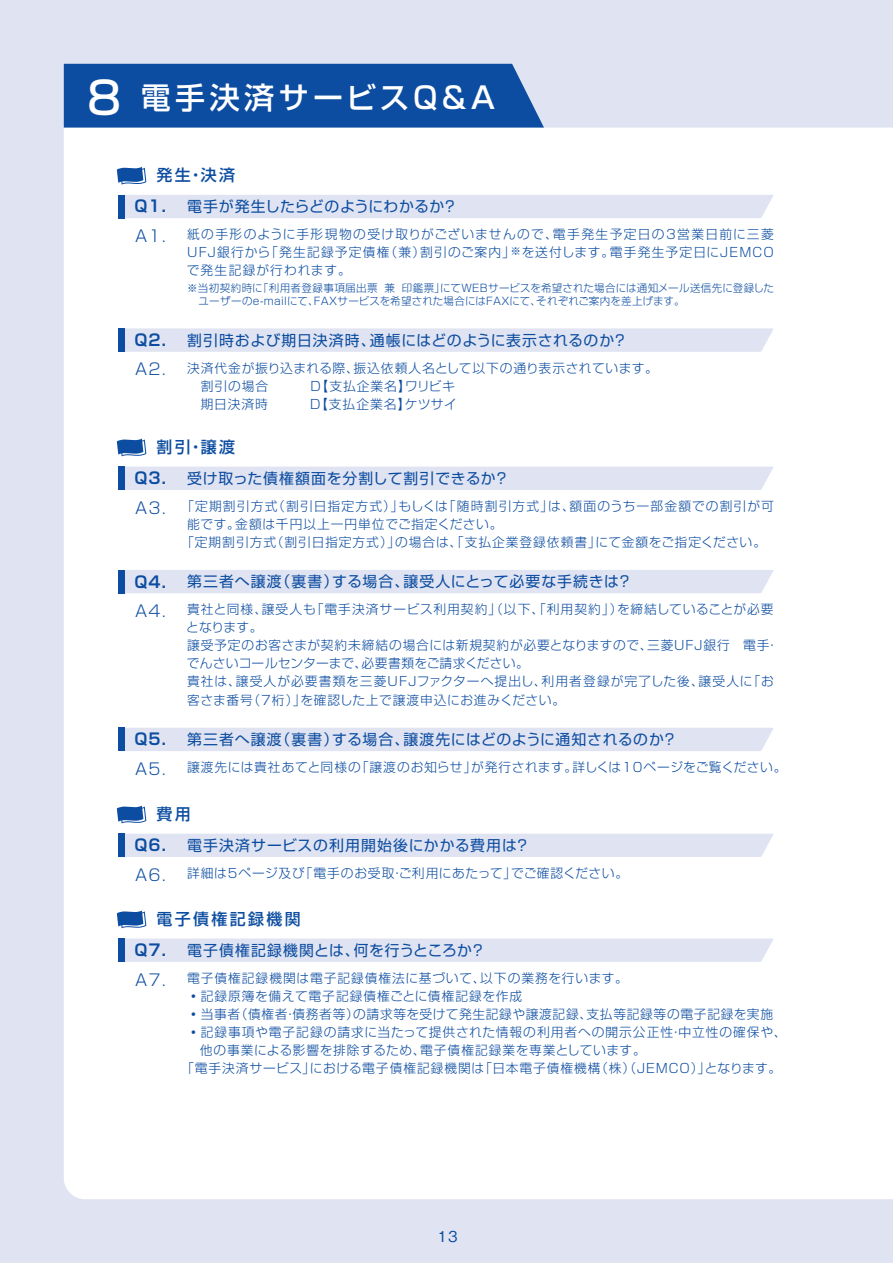
<style>
.page{position:relative;width:893px;height:1263px;background:#e0e4f2}
.page>*{position:absolute;margin:0;border:0;box-sizing:border-box;transform-origin:0 0}
.t1{font:500 45px "Shin Go Pro";color:#fff}
.t2{font:500 30px "Shin Go Pro";letter-spacing:.15em;color:#fff}
.t3{font:700 15.9px "Shin Go Pro De";letter-spacing:.075em;color:#0d4da1}
.t4{font:300 15.9px "Shin Go Pro";letter-spacing:.075em;color:#0d4da1}
.t5{font:500 15.9px "Shin Go Pro";letter-spacing:.15em;color:#0d4da1}
.t6{font:500 15px "Gothic BBB Pro";color:#0d4da1}
.t7{font:14.85px "Shin Go Pro";letter-spacing:.045em;color:#0d4da1}
.t8{font:14.85px "Shin Go Pro";letter-spacing:.075em;color:#0d4da1}
.t9{font:14.85px "Shin Go Pro";letter-spacing:.065em;color:#0d4da1}
.t10{font:14.85px "Shin Go Pro";letter-spacing:.02em;color:#0d4da1}
.t11{font:14.85px "Shin Go Pro";letter-spacing:-.02em;color:#0d4da1}
.t12{font:300 12.75px/18px "Shin Go Pro";letter-spacing:.07em;color:#0d4da1}
.t13{font:300 12.75px/18.1px "Shin Go Pro";letter-spacing:.045em;color:#0d4da1}
.t14{font:300 12.75px "Shin Go Pro";letter-spacing:.095em;color:#0d4da1}
.t15{font:300 12.75px "Shin Go Pro";letter-spacing:.09em;color:#0d4da1}
.t16{font:300 12.75px "Shin Go Pro";letter-spacing:.02em;color:#0d4da1}
.t17{font:300 12.75px "Shin Go Pro";letter-spacing:.05em;color:#0d4da1}
.t18{font:300 12.75px "Shin Go Pro";letter-spacing:.115em;color:#0d4da1}
.t19{font:300 12.75px "Shin Go Pro";letter-spacing:.01em;color:#0d4da1}
.t20{font:300 12.75px "Shin Go Pro";letter-spacing:.04em;color:#0d4da1}
.t21{font:300 12.75px "Shin Go Pro";letter-spacing:.03em;color:#0d4da1}
.t22{font:300 12.75px/18.1px "Shin Go Pro";letter-spacing:.015em;color:#0d4da1}
.t23{font:300 10.5px "Shin Go Pro";letter-spacing:.03em;color:#0d4da1}
.t24{font:300 10.5px "Shin Go Pro";letter-spacing:.01em;color:#0d4da1}
</style>
<div class="page">
<div style="left:64px;top:128px;width:829px;height:1071px;background:#fff"></div>
<div style="left:64px;top:64px;width:480px;height:64px;background:#0d4da1"></div>
<svg style="left:125px;top:938px;width:649px;height:24px"></svg>
<div style="left:119px;top:938px;width:6px;height:24px;background:#0d4da1"></div>
<svg style="left:117px;top:910px;width:29px;height:18px"></svg>
<svg style="left:117px;top:167px;width:29px;height:18px"></svg>
<svg style="left:125px;top:195px;width:649px;height:23px"></svg>
<div style="left:119px;top:195px;width:6px;height:23px;background:#0d4da1"></div>
<svg style="left:125px;top:328px;width:649px;height:24px"></svg>
<div style="left:119px;top:328px;width:6px;height:24px;background:#0d4da1"></div>
<svg style="left:125px;top:467px;width:649px;height:23px"></svg>
<div style="left:119px;top:467px;width:6px;height:23px;background:#0d4da1"></div>
<svg style="left:117px;top:439px;width:29px;height:17px"></svg>
<svg style="left:125px;top:570px;width:649px;height:23px"></svg>
<div style="left:119px;top:570px;width:6px;height:23px;background:#0d4da1"></div>
<svg style="left:125px;top:728px;width:649px;height:23px"></svg>
<div style="left:119px;top:728px;width:6px;height:23px;background:#0d4da1"></div>
<svg style="left:125px;top:834px;width:649px;height:23px"></svg>
<div style="left:119px;top:834px;width:6px;height:23px;background:#0d4da1"></div>
<svg style="left:117px;top:806px;width:29px;height:17px"></svg>
<h1 class="t1" style="left:87px;top:61px;width:36px">8</h1>
<h2 class="t2" style="left:141px;top:73px;width:356px">電手決済サービスQ＆A</h2>
<p class="t5" style="left:201px;top:162px;width:36px">決済</p>
<p class="t5" style="left:157px;top:162px;width:36px">発生</p>
<p class="t10" style="left:187px;top:194px;width:272px">電手が発生したらどのようにわかるか?</p>
<p class="t5" style="left:188px;top:162px;width:17px">・</p>
<p class="t3" style="left:134px;top:193px;width:33px">Q1.</p>
<p class="t4" style="left:135px;top:223px;width:32px">A1.</p>
<p class="t14" style="left:187px;top:224px;width:372px">紙の手形のように手形現物の受け取りがございませんので、</p>
<p class="t18" style="left:553px;top:224px;width:222px">電手発生予定日の3営業日前に三菱</p>
<p class="t14" style="left:265px;top:242px;width:126px">「発生記録予定債権</p>
<p class="t12" style="left:384px;top:242px;width:42px">（兼）</p>
<p class="t12" style="left:420px;top:242px;width:196px">割引のご案内」<sup>※</sup>を送付します。</p>
<p class="t12" style="left:187px;top:242px;width:166px">UFJ銀行から<br>で発生記録が行われます。</p>
<p class="t14" style="left:610px;top:242px;width:166px">電手発生予定日にJEMCO</p>
<p class="t23" style="left:258px;top:279px;width:121px">「利用者登録事項届出票</p>
<p class="t23" style="left:384px;top:279px;width:12px">兼</p>
<p class="t23" style="left:187px;top:279px;width:77px">※当初契約時に</p>
<p class="t23" style="left:440px;top:279px;width:335px">にてWEBサービスを希望された場合には通知メール送信先に登録した</p>
<p class="t23" style="left:402px;top:279px;width:45px">印鑑票」</p>
<p class="t3" style="left:134px;top:327px;width:33px">Q2.</p>
<p class="t4" style="left:135px;top:356px;width:32px">A2.</p>
<p class="t23" style="left:198px;top:293px;width:122px">ユーザーのe-mailにて、</p>
<p class="t23" style="left:314px;top:293px;width:229px">FAXサービスを希望された場合にはFAXにて、</p>
<p class="t24" style="left:536px;top:293px;width:150px">それぞれご案内を差上げます。</p>
<p class="t9" style="left:187px;top:328px;width:190px">割引時および期日決済時、</p>
<p class="t12" style="left:353px;top:357px;width:306px">振込依頼人名として以下の通り表示されています。</p>
<p class="t7" style="left:370px;top:328px;width:259px">通帳にはどのように表示されるのか?</p>
<p class="t20" style="left:187px;top:357px;width:173px">決済代金が振り込まれる際、</p>
<p class="t12" style="left:405px;top:375px;width:54px;text-indent:-218px">　割引の場合　　　【D 支払企業名】<br>ケツサイ</p>
<p class="t12" style="left:405px;top:375px;width:52px">ワリビキ</p>
<p class="t12" style="left:187px;top:393px;width:225px">　期日決済時　　　【D 支払企業名】</p>
<p class="t5" style="left:157px;top:434px;width:36px">割引</p>
<p class="t7" style="left:187px;top:466px;width:323px">受け取った債権額面を分割して割引できるか?</p>
<p class="t5" style="left:201px;top:434px;width:36px">譲渡</p>
<p class="t5" style="left:188px;top:434px;width:17px">・</p>
<p class="t3" style="left:134px;top:465px;width:33px">Q3.</p>
<p class="t4" style="left:135px;top:495px;width:32px">A3.</p>
<p class="t12" style="left:235px;top:495px;width:269px;text-indent:-54px">「定期割引方式<br>金額は千円以上一円単位でご指定ください。</p>
<p class="t12" style="left:443px;top:495px;width:112px">「随時割引方式」</p>
<p class="t15" style="left:272px;top:496px;width:133px">（割引日指定方式）」</p>
<p class="t15" style="left:570px;top:496px;width:206px">額面のうち一部金額での割引が可</p>
<p class="t12" style="left:399px;top:495px;width:51px">もしくは</p>
<p class="t12" style="left:548px;top:495px;width:28px">は、</p>
<p class="t12" style="left:187px;top:514px;width:54px">能です。</p>
<p class="t3" style="left:134px;top:568px;width:33px">Q4.</p>
<p class="t4" style="left:135px;top:598px;width:32px">A4.</p>
<p class="t12" style="left:181px;top:532px;width:97px">「定期割引方式</p>
<p class="t12" style="left:395px;top:532px;width:207px">の場合は、「支払企業登録依頼書」</p>
<p class="t12" style="left:271px;top:532px;width:131px">（割引日指定方式）」</p>
<p class="t21" style="left:595px;top:532px;width:172px">にて金額をご指定ください。</p>
<p class="t7" style="left:332px;top:569px;width:79px">する場合、</p>
<p class="t7" style="left:276px;top:569px;width:64px">（裏書）</p>
<p class="t9" style="left:403px;top:569px;width:230px">譲受人にとって必要な手続きは?</p>
<p class="t7" style="left:187px;top:569px;width:96px">第三者へ譲渡</p>
<p class="t12" style="left:311px;top:599px;width:314px">「電手決済サービス利用契約」（以下、「利用契約」）</p>
<p class="t13" style="left:617px;top:599px;width:158px">を締結していることが必要</p>
<p class="t12" style="left:262px;top:599px;width:55px">譲受人も</p>
<p class="t22" style="left:186px;top:599px;width:82px">貴社と同様、となります。</p>
<p class="t13" style="left:362px;top:635px;width:292px;text-indent:-175px">譲受予定のお客さまが契約未締結の場合には新規契約が必要となりますので、必要書類をご請求ください。</p>
<p class="t12" style="left:647px;top:635px;width:84px">三菱UFJ銀行</p>
<p class="t19" style="left:187px;top:653px;width:182px">でんさいコールセンターまで、</p>
<p class="t12" style="left:743px;top:635px;width:28px">電手</p>
<p class="t12" style="left:766px;top:635px;width:14px">・</p>
<p class="t12" style="left:747px;top:671px;width:28px">「お</p>
<p class="t15" style="left:236px;top:671px;width:312px">譲受人が必要書類を三菱UFJファクターへ提出し、</p>
<p class="t12" style="left:541px;top:671px;width:164px">利用者登録が完了した後、</p>
<p class="t12" style="left:699px;top:671px;width:55px">譲受人に</p>
<p class="t12" style="left:187px;top:671px;width:55px">貴社は、</p>
<p class="t12" style="left:248px;top:689px;width:60px">（7桁）」</p>
<p class="t12" style="left:187px;top:689px;width:67px">客さま番号</p>
<p class="t17" style="left:300px;top:689px;width:266px">を確認した上で譲渡申込にお進みください。</p>
<p class="t7" style="left:332px;top:727px;width:79px">する場合、</p>
<p class="t7" style="left:276px;top:727px;width:64px">（裏書）</p>
<p class="t7" style="left:403px;top:727px;width:275px">譲渡先にはどのように通知されるのか?</p>
<p class="t7" style="left:187px;top:727px;width:96px">第三者へ譲渡</p>
<p class="t3" style="left:134px;top:726px;width:33px">Q5.</p>
<p class="t4" style="left:135px;top:756px;width:32px">A5.</p>
<p class="t5" style="left:157px;top:800px;width:36px">費用</p>
<p class="t8" style="left:187px;top:833px;width:344px">電手決済サービスの利用開始後にかかる費用は?</p>
<p class="t16" style="left:572px;top:757px;width:216px">詳しくは10ページをご覧ください。</p>
<p class="t12" style="left:356px;top:757px;width:122px">「譲渡のお知らせ」</p>
<p class="t13" style="left:471px;top:756px;width:107px">が発行されます。</p>
<p class="t12" style="left:187px;top:757px;width:175px">譲渡先には貴社あてと同様の</p>
<p class="t3" style="left:134px;top:832px;width:33px">Q6.</p>
<p class="t4" style="left:135px;top:862px;width:32px">A6.</p>
<p class="t12" style="left:187px;top:862px;width:119px">詳細は5ページ及び</p>
<p class="t12" style="left:300px;top:862px;width:218px">「電手のお受取ご利用にあたって」</p>
<p class="t16" style="left:511px;top:863px;width:119px">でご確認ください。</p>
<p class="t12" style="left:391px;top:862px;width:14px">・</p>
<p class="t5" style="left:157px;top:905px;width:146px">電子債権記録機関</p>
<p class="t3" style="left:134px;top:937px;width:33px">Q7.</p>
<p class="t4" style="left:135px;top:966px;width:32px">A7.</p>
<p class="t11" style="left:354px;top:938px;width:133px">何を行うところか?</p>
<p class="t8" style="left:187px;top:938px;width:174px">電子債権記録機関とは、</p>
<p class="t12" style="left:187px;top:967px;width:300px">電子債権記録機関は電子記録債権法に基づいて、</p>
<p class="t12" style="left:187px;top:985px;width:337px">•記録原簿を備えて電子記録債権ごとに債権記録を作成</p>
<p class="t12" style="left:480px;top:967px;width:149px">以下の業務を行います。</p>
<p class="t12" style="left:235px;top:1003px;width:126px">（債権者債務者等）</p>
<p class="t12" style="left:353px;top:1003px;width:240px">の請求等を受けて発生記録や譲渡記録、</p>
<p class="t12" style="left:586px;top:1003px;width:188px">支払等記録等の電子記録を実施</p>
<p class="t12" style="left:187px;top:1003px;width:55px">•当事者</p>
<p class="t12" style="left:187px;top:1022px;width:601px">•記録事項や電子記録の請求に当たって提供された情報の利用者への開示公正性中立性の確保や、</p>
<p class="t12" style="left:284px;top:1003px;width:14px">・</p>
<p class="t12" style="left:669px;top:1022px;width:14px">・</p>
<p class="t13" style="left:200px;top:1040px;width:227px">他の事業による影響を排除するため、</p>
<p class="t12" style="left:420px;top:1040px;width:227px">電子債権記録業を専業としています。</p>
<p class="t12" style="left:181px;top:1058px;width:136px">「電手決済サービス」</p>
<p class="t12" style="left:479px;top:1058px;width:123px">「日本電子債権機構</p>
<p class="t12" style="left:595px;top:1058px;width:117px">（株）（JEMCO）」</p>
<p class="t12" style="left:310px;top:1058px;width:176px">における電子債権記録機関は</p>
<p class="t12" style="left:705px;top:1058px;width:78px">となります。</p>
<p class="t6" style="left:438px;top:1224px;width:21px">13</p>
</div>
